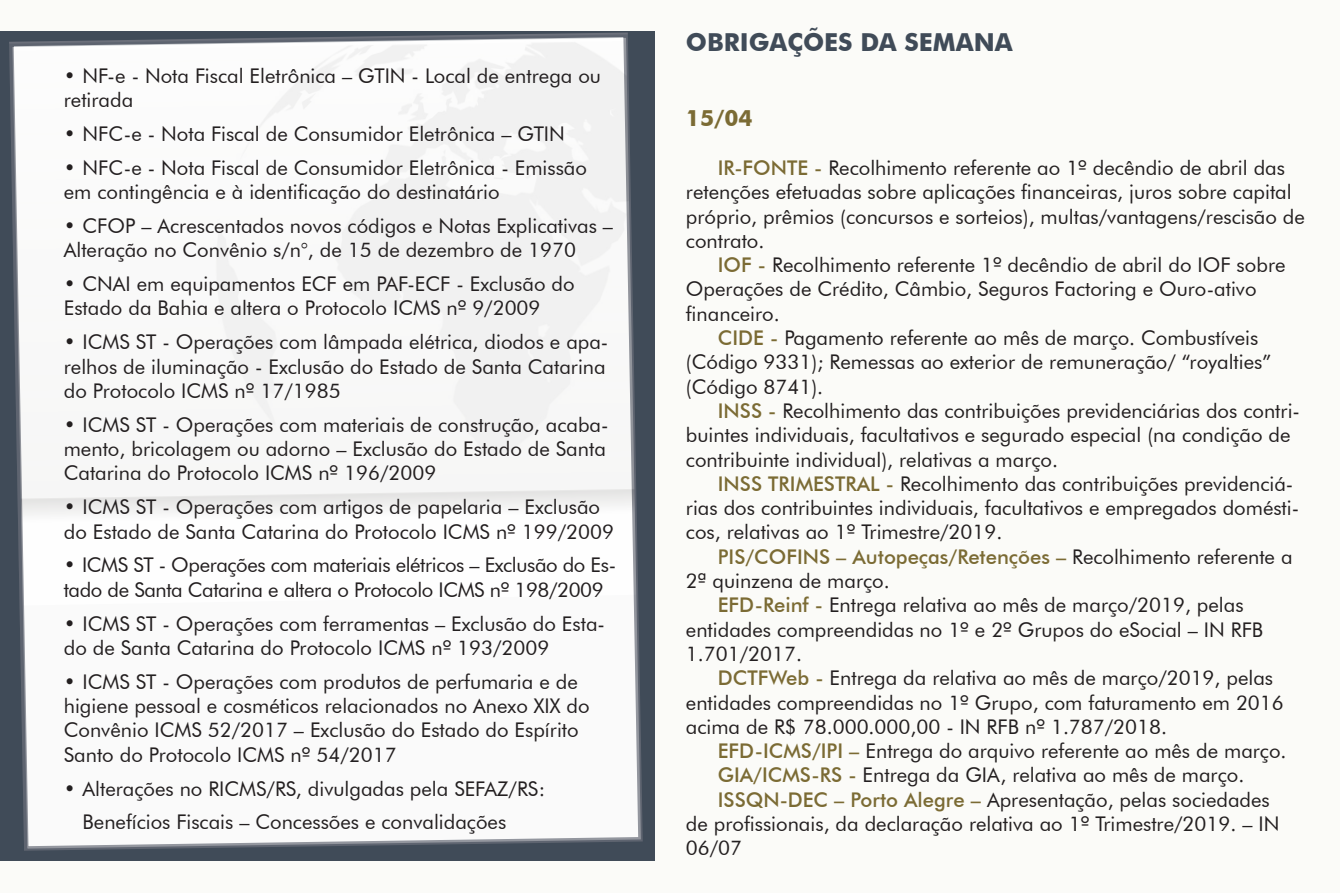
<style>
.page{position:relative;width:1340px;height:893px;background:#fff}
.page>*{position:absolute;margin:0;border:0;box-sizing:border-box;transform-origin:0 0}
.Título_Azul{font:700 24.75px "Futura BT";color:#404b58}
.Título_Dourado{font:700 22.5px "Futura BT";color:#7b6b34}
.Corpo{font:20.25px/24.3px "Futura BT";color:#231f20}
.Corpo-2{font:20.25px/24.3px "Futura BT";letter-spacing:-.02em;color:#231f20}
.Corpo__Destaques_da{font:20.25px "Futura BT";color:#231f20}
.s1{font-weight:500;color:#7b6b34}
</style>
<div class="page">
<div style="left:0;top:0;width:1339px;height:893px;background:#fbfbf8"></div>
<div style="left:0;top:32px;width:654px;height:829px;background:#404b58"></div>
<svg style="left:9px;top:33px;width:634px;height:818px;background:#eeefef"></svg>
<p class="Corpo" style="left:64px;top:63px;width:538px">• NF-e - Nota Fiscal Eletrônica – GTIN - Local de entrega ou retirada</p>
<p class="Corpo" style="left:64px;top:121px;width:502px">• NFC-e - Nota Fiscal de Consumidor Eletrônica – GTIN</p>
<p class="Corpo" style="left:64px;top:155px;width:524px">• NFC-e - Nota Fiscal de Consumidor Eletrônica - Emissão em contingência e à identificação do destinatário</p>
<p class="Corpo" style="left:64px;top:213px;width:551px">• CFOP – Acrescentados novos códigos e Notas Explicativas –<br>Alteração no Convênio s/n°, de 15 de dezembro de 1970</p>
<p class="Corpo" style="left:64px;top:272px;width:512px">• CNAI em equipamentos ECF em PAF-ECF - Exclusão do<br>Estado da Bahia e altera o Protocolo ICMS nº 9/2009</p>
<p class="Corpo" style="left:64px;top:330px;width:546px">• ICMS ST - Operações com lâmpada elétrica, diodos e apa&shy;relhos de iluminação - Exclusão do Estado de Santa Catarina do Protocolo ICMS nº 17/1985</p>
<p class="Corpo" style="left:64px;top:412px;width:546px">• ICMS ST - Operações com materiais de construção, acaba&shy;mento, bricolagem ou adorno – Exclusão do Estado de Santa<br>Catarina do Protocolo ICMS nº 196/2009</p>
<p class="Corpo" style="left:64px;top:495px;width:552px">• ICMS ST - Operações com artigos de papelaria – Exclusão do Estado de Santa Catarina do Protocolo ICMS nº 199/2009</p>
<p class="Corpo-2" style="left:64px;top:553px;width:554px">• ICMS ST - Operações com materiais elétricos – Exclusão do Es&shy;tado de Santa Catarina e altera o Protocolo ICMS nº 198/2009</p>
<p class="Corpo" style="left:64px;top:611px;width:542px">• ICMS ST - Operações com ferramentas – Exclusão do Esta&shy;do de Santa Catarina do Protocolo ICMS nº 193/2009</p>
<p class="Corpo" style="left:64px;top:669px;width:527px">• ICMS ST - Operações com produtos de perfumaria e de higiene pessoal e cosméticos relacionados no Anexo XIX do Convênio ICMS 52/2017 – Exclusão do Estado do Espírito Santo do Protocolo ICMS nº 54/2017</p>
<p class="Corpo" style="left:64px;top:776px;width:483px">• Alterações no RICMS/RS, divulgadas pela SEFAZ/RS:</p>
<p class="Corpo__Destaques_da" style="left:83px;top:810px;width:425px">Benefícios Fiscais – Concessões e convalidações</p>
<p class="Título_Azul" style="left:686px;top:27px;width:328px">OBRIGAÇÕES DA SEMANA</p>
<p class="Título_Dourado" style="left:686px;top:105px;width:68px">15/04</p>
<p class="Corpo" style="left:686px;top:155px;width:620px;text-indent:32px"><span class="s1">IR-FONTE -</span> Recolhimento referente ao 1º decêndio de abril das retenções efetuadas sobre aplicações financeiras, juros sobre capital próprio, prêmios (concursos e sorteios), multas/vantagens/rescisão de contrato.</p>
<p class="Corpo" style="left:686px;top:253px;width:601px;text-indent:32px"><span class="s1">IOF -</span> Recolhimento referente 1º decêndio de abril do IOF sobre<br>Operações de Crédito, Câmbio, Seguros Factoring e Ouro-ativo financeiro.</p>
<p class="Corpo" style="left:686px;top:325px;width:587px;text-indent:32px"><span class="s1">CIDE -</span> Pagamento referente ao mês de março. Combustíveis (Código 9331); Remessas ao exterior de remuneração/ “royalties” (Código 8741).</p>
<p class="Corpo" style="left:686px;top:398px;width:615px;text-indent:32px"><span class="s1">INSS -</span> Recolhimento das contribuições previdenciárias dos contri&shy;buintes individuais, facultativos e segurado especial (na condição de contribuinte individual), relativas a março.</p>
<p class="Corpo" style="left:686px;top:471px;width:615px;text-indent:32px"><span class="s1">INSS TRIMESTRAL -</span> Recolhimento das contribuições previdenciá&shy;rias dos contribuintes individuais, facultativos e empregados domésti&shy;cos, relativas ao 1º Trimestre/2019.</p>
<p class="Corpo" style="left:686px;top:544px;width:608px;text-indent:32px"><span class="s1">PIS/COFINS – Autopeças/Retenções –</span> Recolhimento referente a<br>2ª quinzena de março.</p>
<p class="Corpo" style="left:686px;top:593px;width:579px;text-indent:32px"><span class="s1">EFD-Reinf -</span> Entrega relativa ao mês de março/2019, pelas entidades compreendidas no 1º e 2º Grupos do eSocial – IN RFB<br>1.701/2017.</p>
<p class="Corpo" style="left:686px;top:666px;width:599px;text-indent:32px"><span class="s1">DCTFWeb -</span> Entrega da relativa ao mês de março/2019, pelas entidades compreendidas no 1º Grupo, com faturamento em 2016 acima de R$ 78.000.000,00 - IN RFB nº 1.787/2018.</p>
<p class="Corpo" style="left:718px;top:739px;width:570px"><span class="s1">EFD-ICMS/IPI –</span> Entrega do arquivo referente ao mês de março.</p>
<p class="Corpo" style="left:718px;top:763px;width:528px"><span class="s1">GIA/ICMS-RS -</span> Entrega da GIA, relativa ao mês de março.</p>
<p class="Corpo" style="left:686px;top:787px;width:595px;text-indent:32px"><span class="s1">ISSQN-DEC – Porto Alegre –</span> Apresentação, pelas sociedades de profissionais, da declaração relativa ao 1º Trimestre/2019. – IN<br>06/07</p>
</div>
